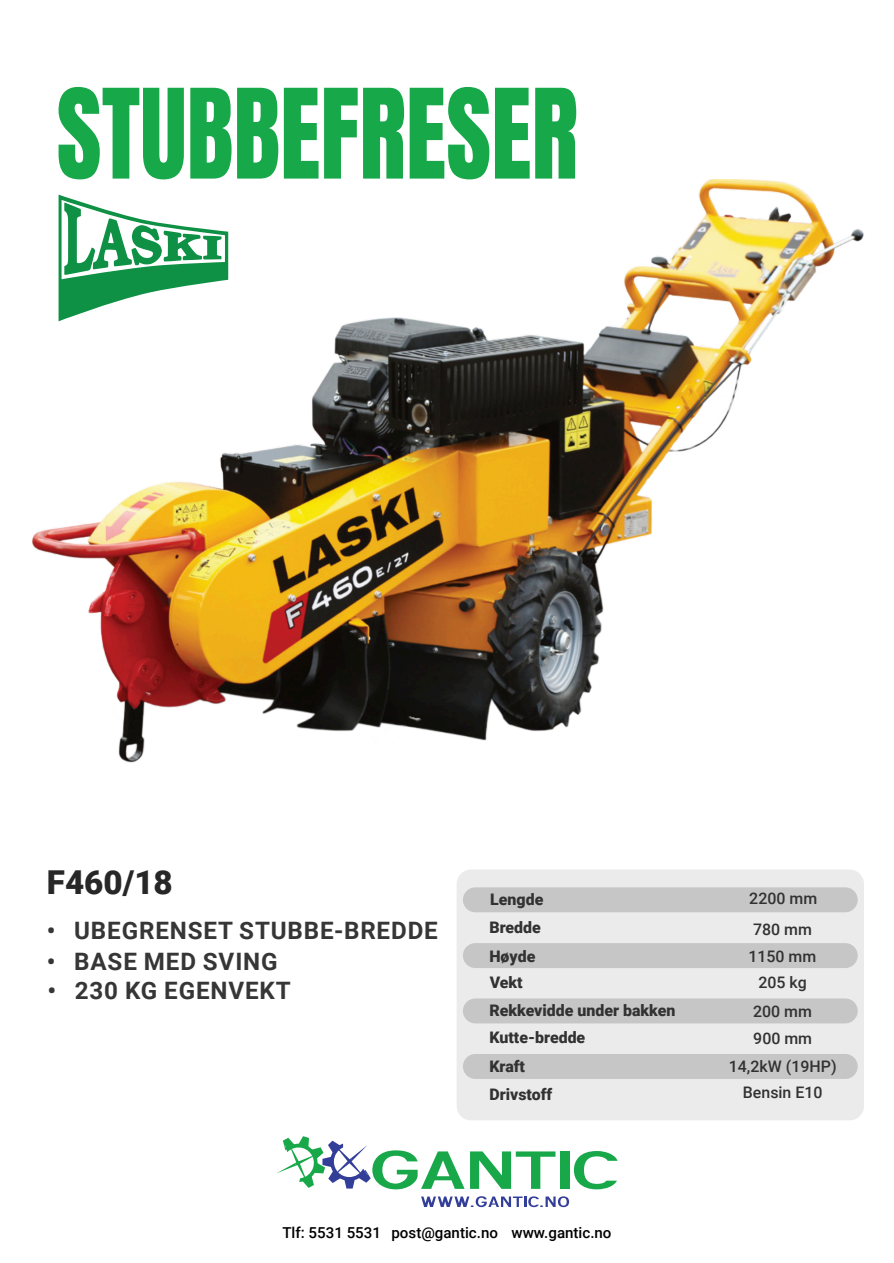
<style>
.page{position:relative;width:894px;height:1263px;background:#fff}
.page>*{position:absolute;margin:0;border:0;box-sizing:border-box;transform-origin:0 0}
.t1{font:105.75px "Anton";color:#17a84a;scale:.92 1}
.t2{font:900 33px "Roboto";color:#272727}
.t3{font:700 24px "Roboto";letter-spacing:.035em;color:#363636}
.t4{font:900 15.9px "Roboto";color:#323232}
.t5{font:500 15.9px "Roboto";color:#323232}
.t6{font:500 15.15px "Roboto";color:#000}
</style>
<div class="page">
<img style="left:32px;top:179px;width:831px;height:584px">
<svg style="left:277px;top:1136px;width:187px;height:53px"></svg>
<svg style="left:470px;top:1151px;width:85px;height:38px"></svg>
<div style="left:560px;top:1151px;width:9px;height:38px;background:#18a84a"></div>
<svg style="left:573px;top:1151px;width:44px;height:38px"></svg>
<svg style="left:421px;top:1196px;width:148px;height:11px"></svg>
<svg style="left:59px;top:195px;width:169px;height:126px"></svg>
<div style="left:456px;top:869px;width:407px;height:251px;background:#ebebeb;border-radius:14px"></div>
<div style="left:462px;top:1054px;width:395px;height:25px;background:#c6c6c6;border-radius:12px"></div>
<div style="left:462px;top:998px;width:395px;height:25px;background:#c6c6c6;border-radius:12px"></div>
<div style="left:462px;top:943px;width:395px;height:25px;background:#c6c6c6;border-radius:12px"></div>
<div style="left:462px;top:887px;width:395px;height:25px;background:#c6c6c6;border-radius:12px"></div>
<h1 class="t1" style="left:56px;top:54px;width:568px">STUBBEFRESER</h1>
<h2 class="t2" style="left:47px;top:869px;width:127px">F460/18</h2>
<h3 class="t3" style="left:47px;top:921px;width:392px">• UBEGRENSET STUBBE-BREDDE</h3>
<h3 class="t3" style="left:47px;top:951px;width:232px">• BASE MED SVING</h3>
<h3 class="t3" style="left:47px;top:981px;width:245px">• 230 KG EGENVEKT</h3>
<p class="t4" style="left:490px;top:893px;width:55px">Lengde</p>
<p class="t5" style="left:749px;top:892px;width:69px">2200 mm</p>
<p class="t4" style="left:489px;top:921px;width:53px">Bredde</p>
<p class="t5" style="left:752px;top:923px;width:60px">780 mm</p>
<p class="t4" style="left:489px;top:950px;width:47px">Høyde</p>
<p class="t5" style="left:748px;top:950px;width:69px">1150 mm</p>
<p class="t4" style="left:489px;top:976px;width:35px">Vekt</p>
<p class="t5" style="left:758px;top:976px;width:50px">205 kg</p>
<p class="t4" style="left:489px;top:1031px;width:97px">Kutte-bredde</p>
<p class="t5" style="left:753px;top:1031px;width:60px">900 mm</p>
<p class="t4" style="left:489px;top:1004px;width:187px">Rekkevidde under bakken</p>
<p class="t5" style="left:752px;top:1005px;width:60px">200 mm</p>
<p class="t4" style="left:489px;top:1060px;width:37px">Kraft</p>
<p class="t5" style="left:728px;top:1060px;width:109px">14,2kW (19HP)</p>
<p class="t4" style="left:489px;top:1088px;width:64px">Drivstoff</p>
<p class="t5" style="left:742px;top:1086px;width:81px">Bensin E10</p>
<p class="t6" style="left:282px;top:1226px;width:330px">Tlf: 5531 5531 post@gantic.no www.gantic.no</p>
</div>
